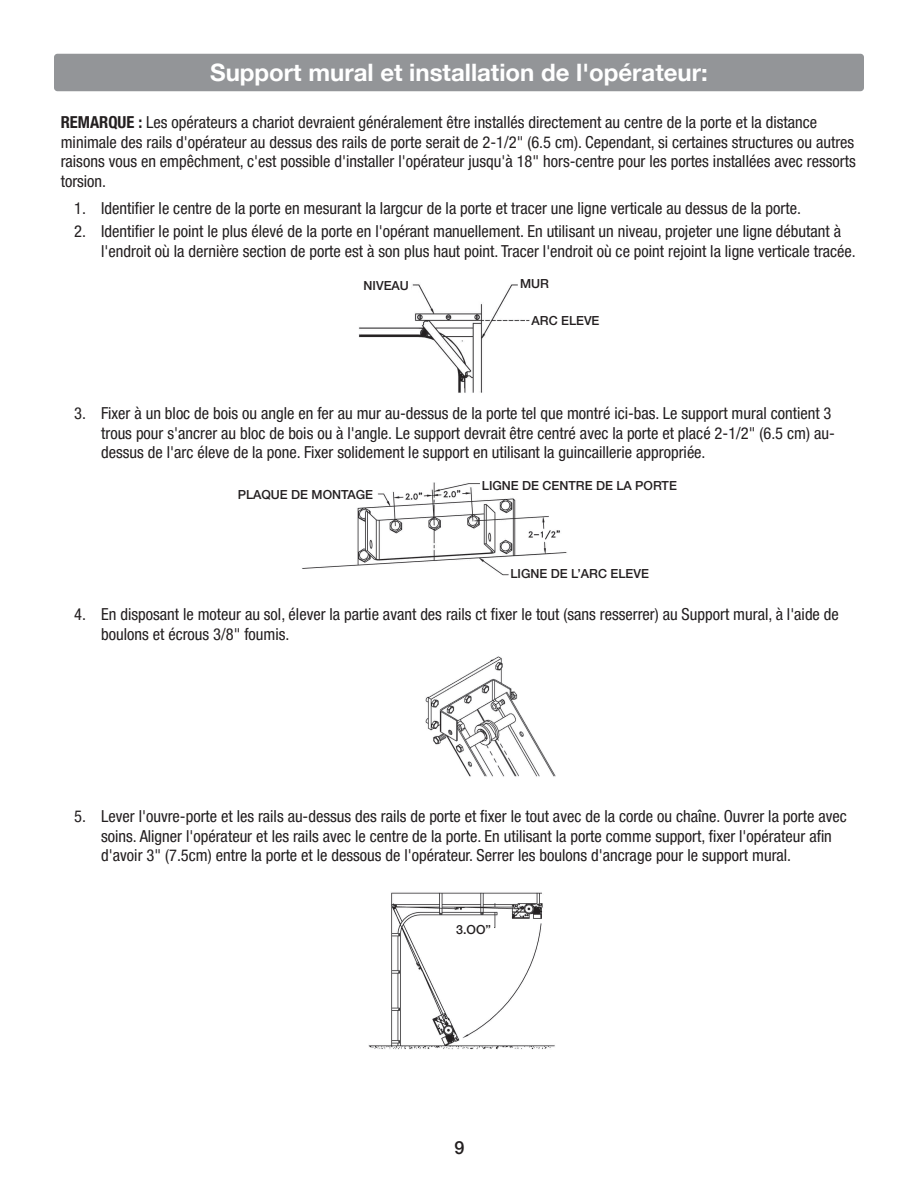
<style>
.page{position:relative;width:918px;height:1188px;background:#fff}
.page>*{position:absolute;margin:0;border:0;box-sizing:border-box;transform-origin:0 0}
.t1{font:700 24px "Helvetica Neue LT Pro";color:#fff}
.t2{font:500 18px "Helvetica Neue LT Pro";color:#231f20}
.t3{font:condensed 16.5px/19.8px "Helvetica Neue LT Pro";color:#231f20}
.t4{font:500 12.45px "Helvetica Neue LT Pro";color:#231f20}
.s1{font-weight:700}
</style>
<div class="page">
<div style="left:54px;top:54px;width:810px;height:37px;background:#939598;border-radius:4px"></div>
<img style="left:359px;top:284px;width:171px;height:109px">
<div style="left:319px;top:277px;width:92px;height:14px;background:#fff"></div>
<div style="left:518px;top:277px;width:92px;height:14px;background:#fff"></div>
<img style="left:302px;top:482px;width:265px;height:94px">
<div style="left:285px;top:488px;width:92px;height:13px;background:#fff"></div>
<div style="left:481px;top:478px;width:91px;height:14px;background:#fff"></div>
<div style="left:510px;top:567px;width:92px;height:14px;background:#fff"></div>
<img style="left:425px;top:656px;width:131px;height:121px">
<img style="left:368px;top:892px;width:187px;height:158px">
<div style="left:452px;top:921px;width:41px;height:14px;background:#fff"></div>
<h1 class="t1" style="left:210px;top:57px;width:499px">Support mural et installation de l'opérateur:</h1>
<p class="t3" style="left:61px;top:112px;width:796px"><span class="s1">REMARQUE :</span> Les opérateurs a chariot devraient généralement être installés directement au centre de la porte et la distance minimale des rails d'opérateur au dessus des rails de porte serait de 2-1/2" (6.5 cm). Cependant, si certaines structures ou autres raisons vous en empêchment, c'est possible d'installer l'opérateur jusqu'à 18" hors-centre pour les portes installées avec ressorts torsion.</p>
<p class="t3" style="left:74px;top:198px;width:728px">1. Identifier le centre de la porte en mesurant la largcur de la porte et tracer une ligne verticale au dessus de la porte.</p>
<p class="t3" style="left:101px;top:221px;width:756px;text-indent:-27px">2. Identifier le point le plus élevé de la porte en l'opérant manuellement. En utilisant un niveau, projeter une ligne débutant à l'endroit où la dernière section de porte est à son plus haut point. Tracer l'endroit où ce point rejoint la ligne verticale tracée.</p>
<p class="t4" style="left:364px;top:278px;width:47px">NIVEAU</p>
<p class="t4" style="left:364px;top:286px;width:47px">NIVEAU</p>
<p class="t4" style="left:520px;top:276px;width:30px">MUR</p>
<p class="t4" style="left:532px;top:313px;width:69px">ARC ELEVE</p>
<p class="t4" style="left:520px;top:284px;width:30px">MUR</p>
<p class="t4" style="left:532px;top:321px;width:69px">ARC ELEVE</p>
<p class="t4" style="left:520px;top:316px;width:30px">MUR</p>
<p class="t4" style="left:532px;top:398px;width:69px">ARC ELEVE</p>
<p class="t3" style="left:101px;top:403px;width:735px;text-indent:-27px">3. Fixer à un bloc de bois ou angle en fer au mur au-dessus de la porte tel que montré ici-bas. Le support mural contient 3 trous pour s'ancrer au bloc de bois ou à l'angle. Le support devrait être centré avec la porte et placé 2-1/2" (6.5 cm) au&shy;dessus de l'arc éleve de la pone. Fixer solidement le support en utilisant la guincaillerie appropriée.</p>
<p class="t4" style="left:238px;top:479px;width:137px">PLAQUE DE MONTAGE</p>
<p class="t4" style="left:238px;top:487px;width:137px">PLAQUE DE MONTAGE</p>
<p class="t4" style="left:482px;top:470px;width:197px">LIGNE DE CENTRE DE LA PORTE</p>
<p class="t4" style="left:482px;top:478px;width:197px">LIGNE DE CENTRE DE LA PORTE</p>
<p class="t4" style="left:510px;top:559px;width:140px">LIGNE DE L’ARC ELEVE</p>
<p class="t4" style="left:510px;top:566px;width:140px">LIGNE DE L’ARC ELEVE</p>
<p class="t3" style="left:101px;top:604px;width:739px;text-indent:-27px">4. En disposant le moteur au sol, élever la partie avant des rails ct fixer le tout (sans resserrer) au Support mural, à l'aide de boulons et écrous 3/8" foumis.</p>
<p class="t3" style="left:101px;top:806px;width:747px;text-indent:-27px">5. Lever l'ouvre-porte et les rails au-dessus des rails de porte et fixer le tout avec de la corde ou chaîne. Ouvrer la porte avec soins. Aligner l'opérateur et les rails avec le centre de la porte. En utilisant la porte comme support, fixer l'opérateur afin d'avoir 3" (7.5cm) entre la porte et le dessous de l'opérateur. Serrer les boulons d'ancrage pour le support mural.</p>
<p class="t4" style="left:456px;top:837px;width:36px">3.OO”</p>
<p class="t4" style="left:456px;top:844px;width:36px">3.OO”</p>
<p class="t4" style="left:456px;top:922px;width:36px">3.OO”</p>
<p class="t2" style="left:455px;top:1137px;width:12px">9</p>
</div>
